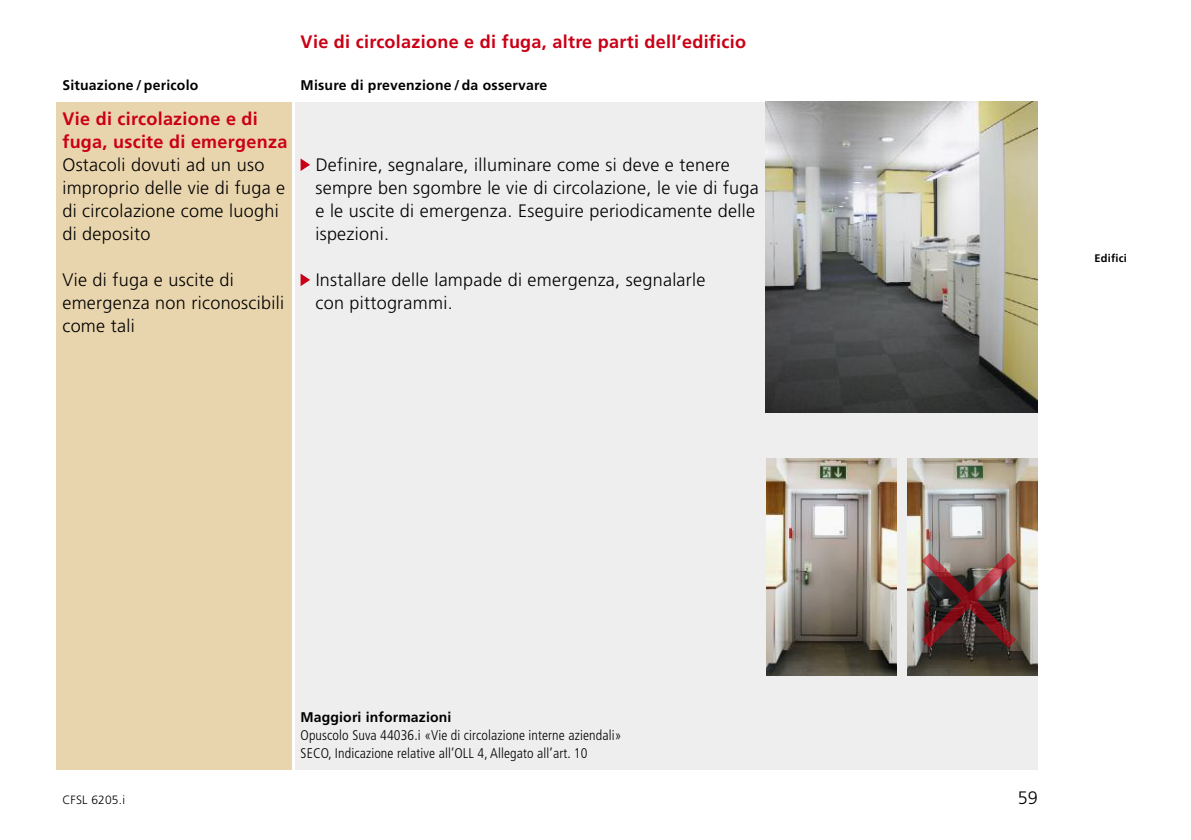
<style>
.page{position:relative;width:1191px;height:840px;background:#fff}
.page>*{position:absolute;margin:0;border:0;box-sizing:border-box;transform-origin:0 0}
.t1{font:300 18px/23px "Frutiger";letter-spacing:.015em;color:#000}
.t2{font:700 18px/23px "Frutiger";letter-spacing:.015em;color:#ca0016}
.t3{font:300 condensed 14px/18px "Frutiger";letter-spacing:.01em;color:#000}
.t4{font:700 14px "Frutiger";letter-spacing:.015em;color:#000}
.t5{font:300 12px "Frutiger";letter-spacing:.015em;color:#000}
.t6{font:700 11px "Frutiger";letter-spacing:.015em;color:#000}
</style>
<div class="page">
<div style="left:57px;top:102px;width:235px;height:667px;background:#e9d5ad"></div>
<div style="left:295px;top:102px;width:742px;height:667px;background:#eee"></div>
<img style="left:765px;top:102px;width:272px;height:310px">
<svg style="left:300px;top:273px;width:10px;height:13px"></svg>
<svg style="left:300px;top:158px;width:10px;height:13px"></svg>
<img style="left:907px;top:458px;width:130px;height:217px">
<img style="left:766px;top:458px;width:130px;height:217px">
<img style="left:921px;top:552px;width:95px;height:95px">
<p class="t4" style="left:62px;top:80px;width:137px">Situazione / pericolo</p>
<p class="t2" style="left:62px;top:108px;width:226px">Vie di circolazione e di fuga, uscite di emergenza</p>
<p class="t1" style="left:62px;top:154px;width:224px">Ostacoli dovuti ad un uso improprio delle vie di fuga e di circolazione come luoghi di deposito</p>
<p class="t1" style="left:62px;top:269px;width:223px">Vie di fuga e uscite di emergenza non riconoscibili come tali</p>
<p class="t2" style="left:300px;top:31px;width:447px">Vie di circolazione e di fuga, altre parti dell’edificio</p>
<p class="t4" style="left:300px;top:80px;width:248px">Misure di prevenzione / da osservare</p>
<p class="t1" style="left:315px;top:154px;width:445px">Definire, segnalare, illuminare come si deve e tenere sempre ben sgombre le vie di circolazione, le vie di fuga e le uscite di emergenza. Eseguire periodicamente delle ispezioni.</p>
<p class="t1" style="left:315px;top:269px;width:391px">Installare delle lampade di emergenza, segnalarle con pittogrammi.</p>
<p class="t6" style="left:1094px;top:253px;width:34px">Edifici</p>
<p class="t4" style="left:300px;top:710px;width:152px">Maggiori informazioni</p>
<p class="t3" style="left:300px;top:726px;width:322px">Opuscolo Suva 44036.i «Vie di circolazione interne aziendali»<br>SECO, Indicazione relative all’OLL 4, Allegato all’art. 10</p>
<p class="t5" style="left:62px;top:794px;width:64px">CFSL 6205.i</p>
<p class="t1" style="left:1018px;top:787px;width:21px">59</p>
</div>
